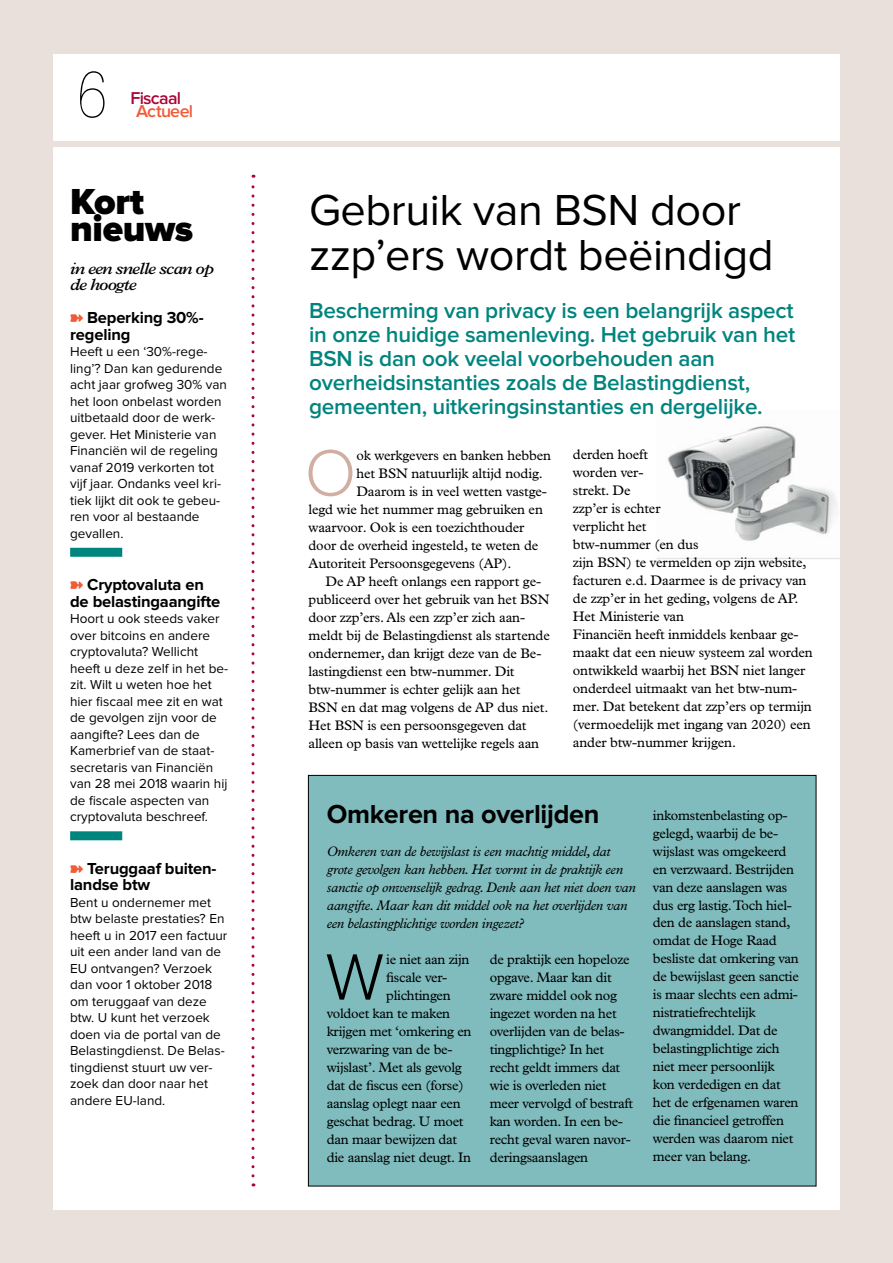
<style>
.page{position:relative;width:893px;height:1263px;background:#e9dfdb}
.page>*{position:absolute;margin:0;border:0;box-sizing:border-box;transform-origin:0 0}
.t1{font:300 67.8px "Proxima Nova";color:#d0afa2}
.t2{font:300 67.8px "Proxima Nova";color:#000}
.t3{font:100 63px "Glypha LT Std";color:#000}
.t4{font:45px/45px "Proxima Nova";letter-spacing:-.01em;color:#000}
.t5{font:900 37.5px/27px "Proxima Nova";letter-spacing:-.01em;color:#000}
.t6{font:700 27px "Proxima Nova";letter-spacing:-.01em;color:#000}
.t7{font:600 22.5px/24px "Proxima Nova";letter-spacing:-.01em;color:#00847e}
.t8{font:600 17.85px/13.2px "Proxima Nova";letter-spacing:-.04em;color:#ab0635}
.t9{font:700 16.5px/16.5px "Proxima Nova";letter-spacing:-.01em;color:#000}
.t10{font:italic 600 16.5px/16.5px "Plantin Std";letter-spacing:-.05em;color:#000}
.t11{font:13.8px/18px "Plantin Std";letter-spacing:-.02em;color:#000}
.t12{font:italic 13.8px/18px "Plantin Std";letter-spacing:-.02em;color:#000}
.t13{font:13.5px/16.5px "Proxima Nova";color:#000}
.s1{color:#f15b38}
</style>
<div class="page">
<div style="left:53px;top:54px;width:787px;height:1156px;background:#fff"></div>
<div style="left:0;top:141px;width:893px;height:6px;background:#e9dfdb"></div>
<img style="left:657px;top:426px;width:183px;height:133px">
<svg style="left:251px;top:175px;width:3px;height:1001px"></svg>
<div style="left:70px;top:548px;width:52px;height:9px;background:#00847e"></div>
<div style="left:70px;top:831px;width:52px;height:9px;background:#00847e"></div>
<div style="left:308px;top:775px;width:508px;height:411px;background:#80bcbe"></div>
<p class="t3" style="left:77px;top:58px;width:33px">6</p>
<p class="t8" style="left:136px;top:92px;width:59px;text-indent:-6px">Fiscaal<br><span class="s1">Actueel</span></p>
<p class="t5" style="left:70px;top:189px;width:125px">Kort nieuws</p>
<p class="t10" style="left:70px;top:260px;width:145px">in een snelle scan op de hoogte</p>
<p class="t9" style="left:70px;top:310px;width:135px;text-indent:17px">Beperking 30%- regeling</p>
<p class="t13" style="left:70px;top:344px;width:158px">Heeft u een ‘30%-rege&shy;ling’? Dan kan gedurende acht jaar grofweg 30% van het loon onbelast worden uitbetaald door de werk&shy;gever. Het Ministerie van<br>Financiën wil de regeling vanaf 2019 verkorten tot vijf jaar. Ondanks veel kri&shy;tiek lijkt dit ook te gebeu&shy;ren voor al bestaande gevallen.</p>
<p class="t9" style="left:70px;top:577px;width:152px;text-align:center">Cryptovaluta en<br>de belastingaangifte</p>
<p class="t13" style="left:70px;top:611px;width:159px">Hoort u ook steeds vaker over bitcoins en andere cryptovaluta? Wellicht heeft u deze zelf in het be&shy;zit. Wilt u weten hoe het hier fiscaal mee zit en wat de gevolgen zijn voor de aangifte? Lees dan de<br>Kamerbrief van de staat&shy;secretaris van Financiën van 28 mei 2018 waarin hij de fiscale aspecten van cryptovaluta beschreef.</p>
<p class="t9" style="left:70px;top:861px;width:148px;text-indent:17px">Teruggaaf buiten&shy;landse btw</p>
<p class="t13" style="left:70px;top:894px;width:159px">Bent u ondernemer met btw belaste prestaties? En heeft u in 2017 een factuur uit een ander land van de<br>EU ontvangen? Verzoek dan voor 1 oktober 2018 om teruggaaf van deze btw. U kunt het verzoek doen via de portal van de<br>Belastingdienst. De Belas&shy;tingdienst stuurt uw ver&shy;zoek dan door naar het andere EU-land.</p>
<p class="t4" style="left:309px;top:189px;width:466px">Gebruik van BSN door zzp’ers wordt beëindigd</p>
<p class="t7" style="left:309px;top:300px;width:488px">Bescherming van privacy is een belangrijk aspect in onze huidige samenleving. Het gebruik van het BSN is dan ook veelal voorbehouden aan overheidsinstanties zoals de Belastingdienst, gemeenten, uitkeringsinstanties en dergelijke.</p>
<p class="t1" style="left:305px;top:442px;width:53px">O</p>
<p class="t11" style="left:356px;top:446px;width:196px">ok werkgevers en banken hebben</p>
<p class="t11" style="left:573px;top:446px;width:242px">derden hoeft<br>worden ver-<br>strekt. De<br>zzp’er is echter<br>verplicht het<br>btw-nummer (en dus<br>zijn BSN) te vermelden op zijn website, facturen e.d. Daarmee is de privacy van de zzp’er in het geding, volgens de AP.<br>Het Ministerie van<br>Financiën heeft inmiddels kenbaar ge&shy;maakt dat een nieuw systeem zal worden ontwikkeld waarbij het BSN niet langer onderdeel uitmaakt van het btw-num&shy;mer. Dat betekent dat zzp’ers op termijn (vermoedelijk met ingang van 2020) een ander btw-nummer krijgen.</p>
<p class="t11" style="left:356px;top:464px;width:188px">het BSN natuurlijk altijd nodig.</p>
<p class="t11" style="left:356px;top:482px;width:192px">Daarom is in veel wetten vastge-</p>
<p class="t11" style="left:308px;top:500px;width:236px">legd wie het nummer mag gebruiken en</p>
<p class="t11" style="left:308px;top:518px;width:217px">waarvoor. Ook is een toezichthouder</p>
<p class="t11" style="left:308px;top:536px;width:231px">door de overheid ingesteld, te weten de</p>
<p class="t11" style="left:308px;top:554px;width:205px">Autoriteit Persoonsgegevens (AP).</p>
<p class="t11" style="left:325px;top:572px;width:217px">De AP heeft onlangs een rapport ge-</p>
<p class="t11" style="left:308px;top:590px;width:242px">publiceerd over het gebruik van het BSN</p>
<p class="t11" style="left:308px;top:608px;width:218px">door zzp’ers. Als een zzp’er zich aan-</p>
<p class="t11" style="left:308px;top:626px;width:243px">meldt bij de Belastingdienst als startende</p>
<p class="t11" style="left:308px;top:644px;width:234px">ondernemer, dan krijgt deze van de Be-</p>
<p class="t11" style="left:308px;top:662px;width:208px">lastingdienst een btw-nummer. Dit</p>
<p class="t11" style="left:308px;top:680px;width:213px">btw-nummer is echter gelijk aan het</p>
<p class="t11" style="left:308px;top:698px;width:241px">BSN en dat mag volgens de AP dus niet.</p>
<p class="t11" style="left:308px;top:716px;width:219px">Het BSN is een persoonsgegeven dat</p>
<p class="t11" style="left:308px;top:734px;width:232px">alleen op basis van wettelijke regels aan</p>
<p class="t6" style="left:327px;top:801px;width:274px">Omkeren na overlijden</p>
<p class="t12" style="left:327px;top:842px;width:311px">Omkeren van de bewijslast is een machtig middel, dat grote gevolgen kan hebben. Het vormt in de praktijk een sanctie op onwenselijk gedrag. Denk aan het niet doen van aangifte. Maar kan dit middel ook na het overlijden van een belastingplichtige worden ingezet?</p>
<p class="t2" style="left:325px;top:946px;width:60px">W</p>
<p class="t11" style="left:386px;top:950px;width:85px">ie niet aan zijn</p>
<p class="t11" style="left:490px;top:950px;width:145px">de praktijk een hopeloze opgave. Maar kan dit zware middel ook nog ingezet worden na het overlijden van de belas&shy;tingplichtige? In het recht geldt immers dat wie is overleden niet meer vervolgd of bestraft kan worden. In een be&shy;recht geval waren navor&shy;deringsaanslagen</p>
<p class="t11" style="left:386px;top:968px;width:63px">fiscale ver-</p>
<p class="t11" style="left:386px;top:986px;width:66px">plichtingen</p>
<p class="t11" style="left:327px;top:1004px;width:125px">voldoet kan te maken</p>
<p class="t11" style="left:327px;top:1022px;width:146px">krijgen met ‘omkering en</p>
<p class="t11" style="left:327px;top:1040px;width:127px">verzwaring van de be-</p>
<p class="t11" style="left:327px;top:1058px;width:137px">wijslast’. Met als gevolg</p>
<p class="t11" style="left:327px;top:1076px;width:138px">dat de fiscus een (forse)</p>
<p class="t11" style="left:327px;top:1094px;width:136px">aanslag oplegt naar een</p>
<p class="t11" style="left:327px;top:1112px;width:138px">geschat bedrag. U moet</p>
<p class="t11" style="left:327px;top:1130px;width:132px">dan maar bewijzen dat</p>
<p class="t11" style="left:327px;top:1148px;width:146px">die aanslag niet deugt. In</p>
<p class="t11" style="left:653px;top:806px;width:148px">inkomstenbelasting op&shy;gelegd, waarbij de be&shy;wijslast was omgekeerd en verzwaard. Bestrijden van deze aanslagen was dus erg lastig. Toch hiel&shy;den de aanslagen stand, omdat de Hoge Raad besliste dat omkering van de bewijslast geen sanctie is maar slechts een admi&shy;nistratiefrechtelijk dwangmiddel. Dat de belastingplichtige zich niet meer persoonlijk kon verdedigen en dat het de erfgenamen waren die financieel getroffen werden was daarom niet meer van belang.</p>
</div>
